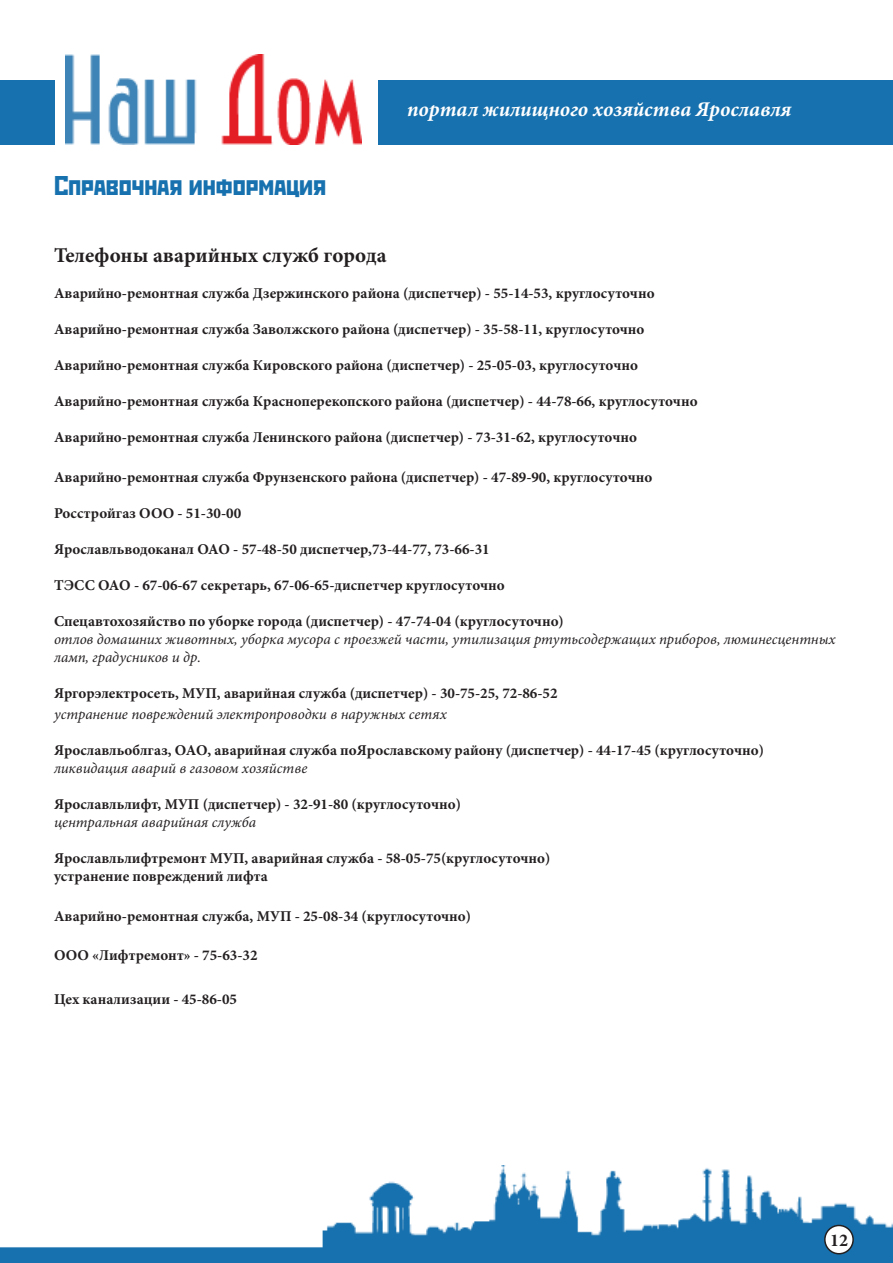
<style>
.page{position:relative;width:893px;height:1263px;background:#fff}
.page>*{position:absolute;margin:0;border:0;box-sizing:border-box;transform-origin:0 0}
.t1{font:27px "Rodchenko C";color:#1771ae}
.t2{font:italic 700 21px "Minion Pro";color:#fff}
.t3{font:700 21px "Minion Pro";color:#231f20}
.t4{font:700 18px "Minion Pro";color:#231f20}
.t5{font:700 15px/18px "Minion Pro";color:#231f20}
.t6{font:italic 15px/18px "Minion Pro";color:#231f20}
</style>
<div class="page">
<img style="left:66px;top:54px;width:295px;height:90px">
<div style="left:378px;top:81px;width:515px;height:63px;background:#1771ae"></div>
<div style="left:0;top:81px;width:54px;height:63px;background:#1771ae"></div>
<img style="left:0;top:1166px;width:893px;height:97px">
<div style="left:825px;top:1225px;width:28px;height:29px;background:#fff;border-radius:50%"></div>
<div style="left:824px;top:1225px;width:30px;height:29px;border:2px solid #231f20;border-radius:50%"></div>
<h1 class="t1" style="left:54px;top:171px;width:274px">Справочная информация</h1>
<h2 class="t2" style="left:407px;top:95px;width:386px">портал жилищного хозяйства Ярославля</h2>
<h2 class="t3" style="left:54px;top:240px;width:334px">Телефоны аварийных служб города</h2>
<p class="t5" style="left:54px;top:284px;width:602px">Аварийно-ремонтная служба Дзержинского района (диспетчер) - 55-14-53, круглосуточно</p>
<p class="t5" style="left:54px;top:320px;width:592px">Аварийно-ремонтная служба Заволжского района (диспетчер) - 35-58-11, круглосуточно</p>
<p class="t5" style="left:54px;top:356px;width:585px">Аварийно-ремонтная служба Кировского района (диспетчер) - 25-05-03, круглосуточно</p>
<p class="t5" style="left:54px;top:392px;width:645px">Аварийно-ремонтная служба Красноперекопского района (диспетчер) - 44-78-66, круглосуточно</p>
<p class="t5" style="left:54px;top:428px;width:584px">Аварийно-ремонтная служба Ленинского района (диспетчер) - 73-31-62, круглосуточно</p>
<p class="t5" style="left:54px;top:468px;width:600px">Аварийно-ремонтная служба Фрунзенского района (диспетчер) - 47-89-90, круглосуточно</p>
<p class="t5" style="left:54px;top:504px;width:189px">Росстройгаз ООО - 51-30-00</p>
<p class="t5" style="left:54px;top:540px;width:437px">Ярославльводоканал ОАО - 57-48-50 диспетчер,73-44-77, 73-66-31</p>
<p class="t5" style="left:54px;top:576px;width:452px">ТЭСС ОАО - 67-06-67 секретарь, 67-06-65-диспетчер круглосуточно</p>
<p class="t5" style="left:54px;top:612px;width:511px">Спецавтохозяйство по уборке города (диспетчер) - 47-74-04 (круглосуточно)</p>
<p class="t6" style="left:54px;top:630px;width:783px">отлов домашних животных, уборка мусора с проезжей части, утилизация ртутьсодержащих приборов, люминесцентных ламп, градусников и др.</p>
<p class="t5" style="left:54px;top:684px;width:505px">Яргорэлектросеть, МУП, аварийная служба (диспетчер) - 30-75-25, 72-86-52</p>
<p class="t6" style="left:54px;top:705px;width:394px">устранение повреждений электропроводки в наружных сетях</p>
<p class="t5" style="left:54px;top:741px;width:711px">Ярославльоблгаз, ОАО, аварийная служба поЯрославскому району (диспетчер) - 44-17-45 (круглосуточно)</p>
<p class="t6" style="left:54px;top:759px;width:255px">ликвидация аварий в газовом хозяйстве</p>
<p class="t5" style="left:54px;top:795px;width:408px">Ярославльлифт, МУП (диспетчер) - 32-91-80 (круглосуточно)</p>
<p class="t6" style="left:54px;top:813px;width:204px">центральная аварийная служба</p>
<p class="t5" style="left:54px;top:849px;width:498px">Ярославльлифтремонт МУП, аварийная служба - 58-05-75(круглосуточно) устранение повреждений лифта</p>
<p class="t5" style="left:54px;top:907px;width:419px">Аварийно-ремонтная служба, МУП - 25-08-34 (круглосуточно)</p>
<p class="t5" style="left:54px;top:946px;width:205px">ООО «Лифтремонт» - 75-63-32</p>
<p class="t5" style="left:54px;top:990px;width:185px">Цех канализации - 45-86-05</p>
<p class="t4" style="left:830px;top:1227px;width:19px">12</p>
</div>
